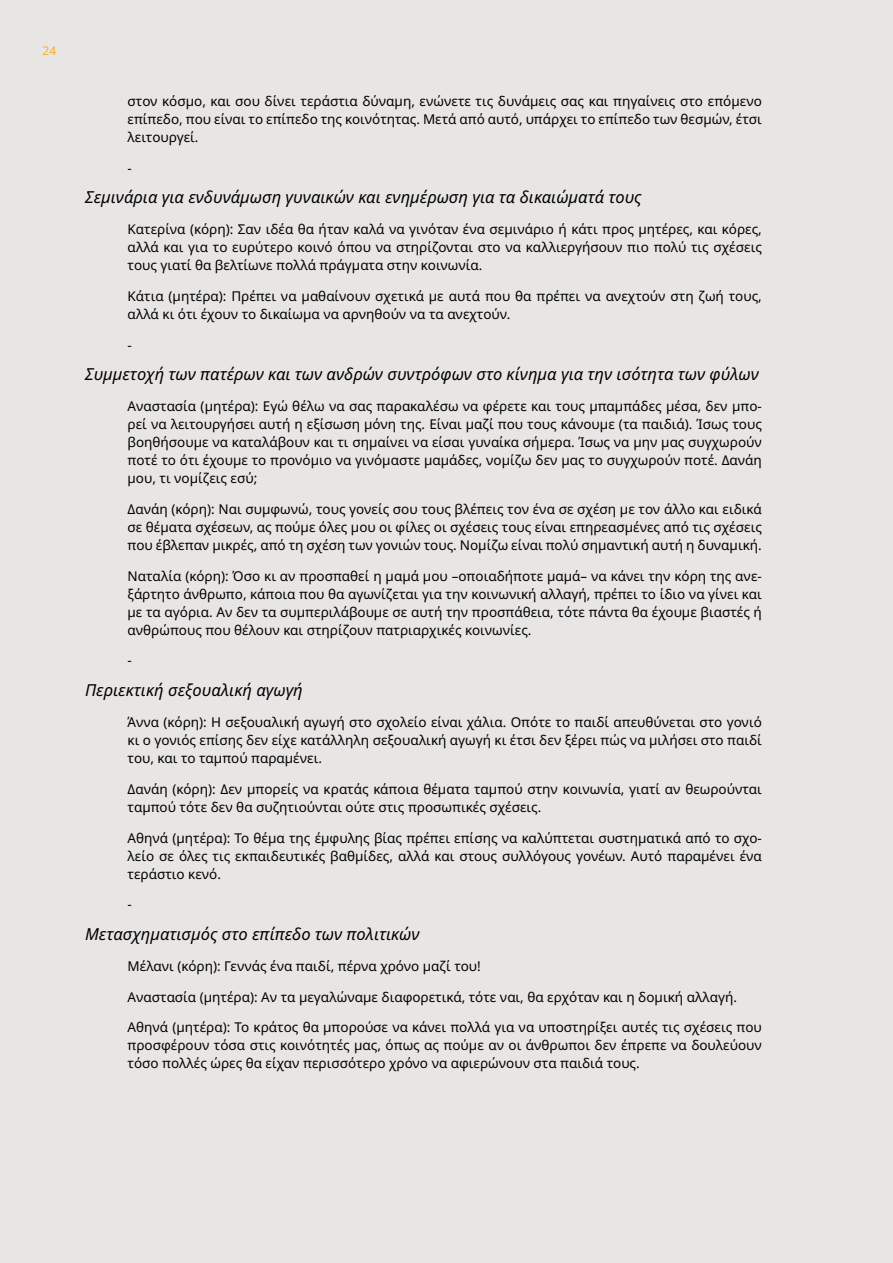
<style>
.page{position:relative;width:893px;height:1263px;background:#e8e6e5}
.page>*{position:absolute;margin:0;border:0;box-sizing:border-box;transform-origin:0 0}
.t1{font:italic 16.5px "Noto Sans";color:#000}
.t2{font:13.5px/18px "Noto Sans";color:#000;text-align:justify}
.t3{font:12px "Noto Sans";color:#f6b128}
</style>
<div class="page">
<p class="t3" style="left:43px;top:43px;width:15px">24</p>
<p class="t2" style="left:128px;top:92px;width:636px">στον κόσμο, και σου δίνει τεράστια δύναμη, ενώνετε τις δυνάμεις σας και πηγαίνεις στο επόμενο επίπεδο, που είναι το επίπεδο της κοινότητας. Μετά από αυτό, υπάρχει το επίπεδο των θεσμών, έτσι λειτουργεί.</p>
<p class="t2" style="left:128px;top:159px;width:6px">-</p>
<p class="t1" style="left:85px;top:185px;width:558px">Σεμινάρια για ενδυνάμωση γυναικών και ενημέρωση για τα δικαιώματά τους</p>
<p class="t2" style="left:128px;top:221px;width:636px">Κατερίνα (κόρη): Σαν ιδέα θα ήταν καλά να γινόταν ένα σεμινάριο ή κάτι προς μητέρες, και κόρες, αλλά και για το ευρύτερο κοινό όπου να στηρίζονται στο να καλλιεργήσουν πιο πολύ τις σχέσεις τους γιατί θα βελτίωνε πολλά πράγματα στην κοινωνία.</p>
<p class="t2" style="left:128px;top:287px;width:636px">Κάτια (μητέρα): Πρέπει να μαθαίνουν σχετικά με αυτά που θα πρέπει να ανεχτούν στη ζωή τους, αλλά κι ότι έχουν το δικαίωμα να αρνηθούν να τα ανεχτούν.</p>
<p class="t2" style="left:128px;top:336px;width:6px">-</p>
<p class="t1" style="left:85px;top:362px;width:675px">Συμμετοχή των πατέρων και των ανδρών συντρόφων στο κίνημα για την ισότητα των φύλων</p>
<p class="t2" style="left:128px;top:398px;width:636px">Αναστασία (μητέρα): Εγώ θέλω να σας παρακαλέσω να φέρετε και τους μπαμπάδες μέσα, δεν μπο&shy;ρεί να λειτουργήσει αυτή η εξίσωση μόνη της. Είναι μαζί που τους κάνουμε (τα παιδιά). Ίσως τους βοηθήσουμε να καταλάβουν και τι σημαίνει να είσαι γυναίκα σήμερα. Ίσως να μην μας συγχωρούν ποτέ το ότι έχουμε το προνόμιο να γινόμαστε μαμάδες, νομίζω δεν μας το συγχωρούν ποτέ. Δανάη μου, τι νομίζεις εσύ;</p>
<p class="t2" style="left:128px;top:500px;width:636px">Δανάη (κόρη): Ναι συμφωνώ, τους γονείς σου τους βλέπεις τον ένα σε σχέση με τον άλλο και ειδικά σε θέματα σχέσεων, ας πούμε όλες μου οι φίλες οι σχέσεις τους είναι επηρεασμένες από τις σχέσεις που έβλεπαν μικρές, από τη σχέση των γονιών τους. Νομίζω είναι πολύ σημαντική αυτή η δυναμική.</p>
<p class="t2" style="left:128px;top:567px;width:636px">Ναταλία (κόρη): Όσο κι αν προσπαθεί η μαμά μου –οποιαδήποτε μαμά– να κάνει την κόρη της ανε&shy;ξάρτητο άνθρωπο, κάποια που θα αγωνίζεται για την κοινωνική αλλαγή, πρέπει το ίδιο να γίνει και με τα αγόρια. Αν δεν τα συμπεριλάβουμε σε αυτή την προσπάθεια, τότε πάντα θα έχουμε βιαστές ή ανθρώπους που θέλουν και στηρίζουν πατριαρχικές κοινωνίες.</p>
<p class="t2" style="left:128px;top:652px;width:6px">-</p>
<p class="t1" style="left:85px;top:678px;width:219px">Περιεκτική σεξουαλική αγωγή</p>
<p class="t2" style="left:128px;top:713px;width:636px">Άννα (κόρη): Η σεξουαλική αγωγή στο σχολείο είναι χάλια. Οπότε το παιδί απευθύνεται στο γονιό κι ο γονιός επίσης δεν είχε κατάλληλη σεξουαλική αγωγή κι έτσι δεν ξέρει πώς να μιλήσει στο παιδί του, και το ταμπού παραμένει.</p>
<p class="t2" style="left:128px;top:780px;width:636px">Δανάη (κόρη): Δεν μπορείς να κρατάς κάποια θέματα ταμπού στην κοινωνία, γιατί αν θεωρούνται ταμπού τότε δεν θα συζητιούνται ούτε στις προσωπικές σχέσεις.</p>
<p class="t2" style="left:128px;top:829px;width:636px">Αθηνά (μητέρα): Το θέμα της έμφυλης βίας πρέπει επίσης να καλύπτεται συστηματικά από το σχο&shy;λείο σε όλες τις εκπαιδευτικές βαθμίδες, αλλά και στους συλλόγους γονέων. Αυτό παραμένει ένα τεράστιο κενό.</p>
<p class="t2" style="left:128px;top:896px;width:6px">-</p>
<p class="t1" style="left:85px;top:922px;width:336px">Μετασχηματισμός στο επίπεδο των πολιτικών</p>
<p class="t2" style="left:128px;top:957px;width:355px">Μέλανι (κόρη): Γεννάς ένα παιδί, πέρνα χρόνο μαζί του!</p>
<p class="t2" style="left:128px;top:988px;width:611px">Αναστασία (μητέρα): Αν τα μεγαλώναμε διαφορετικά, τότε ναι, θα ερχόταν και η δομική αλλαγή.</p>
<p class="t2" style="left:128px;top:1019px;width:636px">Αθηνά (μητέρα): Το κράτος θα μπορούσε να κάνει πολλά για να υποστηρίξει αυτές τις σχέσεις που προσφέρουν τόσα στις κοινότητές μας, όπως ας πούμε αν οι άνθρωποι δεν έπρεπε να δουλεύουν τόσο πολλές ώρες θα είχαν περισσότερο χρόνο να αφιερώνουν στα παιδιά τους.</p>
</div>
